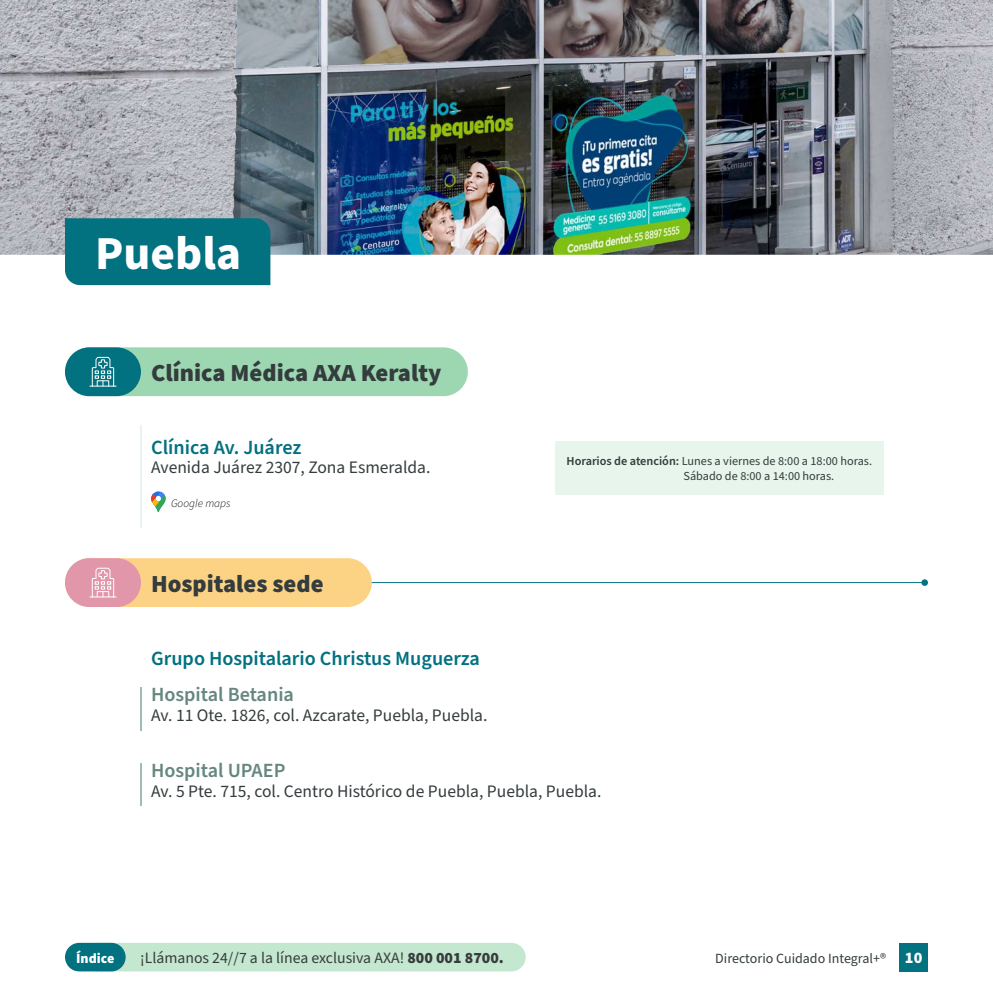
<style>
.page{position:relative;width:993px;height:993px;background:#fff}
.page>*{position:absolute;margin:0;border:0;box-sizing:border-box;transform-origin:0 0}
.t1{font:700 47.25px "Source Sans Pro";color:#fff}
.t2{font:900 24.5px "Source Sans Pro";color:#343c3d}
.t3{font:600 20.12px "Source Sans Pro";color:#027180}
.t4{font:600 20.12px "Source Sans Pro";color:#668780}
.t5{font:17.5px "Source Sans Pro";color:#343c3d}
.t6{font:15.75px "Source Sans Pro";color:#373c3c}
.t7{font:14px "Source Sans Pro";color:#343c3d}
.t8{font:900 14px "Source Sans Pro";color:#fff}
.t9{font:12.25px/15.8px "Source Sans Pro";color:#343c3d}
.t10{font:italic 300 11.38px "Source Sans Pro";color:#000}
.s1{font-weight:600}
.s2{font-weight:900}
.s3{font-weight:900;font-size:16.1px;color:#fcfcfc}
</style>
<div class="page">
<hr style="left:366px;top:582px;width:558px;height:1px;background:#027180">
<svg style="left:921px;top:579px;width:6px;height:6px"></svg>
<div style="left:65px;top:347px;width:402px;height:49px;background:#9dd7b2;border-radius:24px"></div>
<div style="left:65px;top:347px;width:76px;height:49px;background:#027180;border-radius:24px"></div>
<img style="left:0;top:0;width:992px;height:254px">
<svg style="left:90px;top:356px;width:26px;height:31px"></svg>
<div style="left:65px;top:218px;width:205px;height:67px;background:#027180"></div>
<div style="left:65px;top:558px;width:306px;height:48px;background:#fcd385;border-radius:24px"></div>
<div style="left:65px;top:558px;width:76px;height:48px;background:#e196aa;border-radius:24px"></div>
<svg style="left:90px;top:567px;width:26px;height:30px"></svg>
<hr style="left:140px;top:686px;width:2px;height:44px;background:#9fbeaf">
<hr style="left:140px;top:762px;width:2px;height:43px;background:#9fbeaf">
<div style="left:899px;top:942px;width:28px;height:29px;background:#027180"></div>
<hr style="left:140px;top:424px;width:2px;height:103px;background:#e7f5ec">
<svg style="left:151px;top:491px;width:14px;height:21px"></svg>
<div style="left:554px;top:441px;width:329px;height:53px;background:#e7f5ec"></div>
<div style="left:115px;top:943px;width:410px;height:28px;background:#c4e7d0"></div>
<div style="left:65px;top:942px;width:61px;height:29px;background:#027180;border-radius:14px"></div>
<h1 class="t1" style="left:95px;top:221px;width:147px">Puebla</h1>
<h2 class="t2" style="left:151px;top:356px;width:292px">Clínica Médica AXA Keralty</h2>
<p class="t3" style="left:151px;top:434px;width:152px">Clínica Av. Juárez</p>
<p class="t5" style="left:151px;top:456px;width:281px">Avenida Juárez 2307, Zona Esmeralda.</p>
<p class="t10" style="left:171px;top:495px;width:61px">Google maps</p>
<h2 class="t2" style="left:151px;top:566px;width:174px">Hospitales sede</h2>
<p class="t3" style="left:151px;top:644px;width:330px">Grupo Hospitalario Christus Muguerza</p>
<p class="t9" style="left:683px;top:453px;width:190px;text-indent:-117px"><span class="s1">Horarios de atención:</span> Lunes a viernes de 8:00 a 18:00 horas.<br>Sábado de 8:00 a 14:00 horas.</p>
<p class="t4" style="left:151px;top:681px;width:144px">Hospital Betania</p>
<p class="t5" style="left:151px;top:702px;width:338px">Av. 11 Ote. 1826, col. Azcarate, Puebla, Puebla.</p>
<p class="t4" style="left:151px;top:756px;width:136px">Hospital UPAEP</p>
<p class="t5" style="left:151px;top:778px;width:451px">Av. 5 Pte. 715, col. Centro Histórico de Puebla, Puebla, Puebla.</p>
<p class="t8" style="left:76px;top:948px;width:40px">Índice</p>
<p class="t6" style="left:140px;top:946px;width:365px">¡Llámanos 24//7 a la línea exclusiva AXA! <span class="s2">800 001 8700.</span></p>
<p class="t7" style="left:715px;top:948px;width:208px">Directorio Cuidado Integral+® <span class="s3">10</span></p>
</div>
